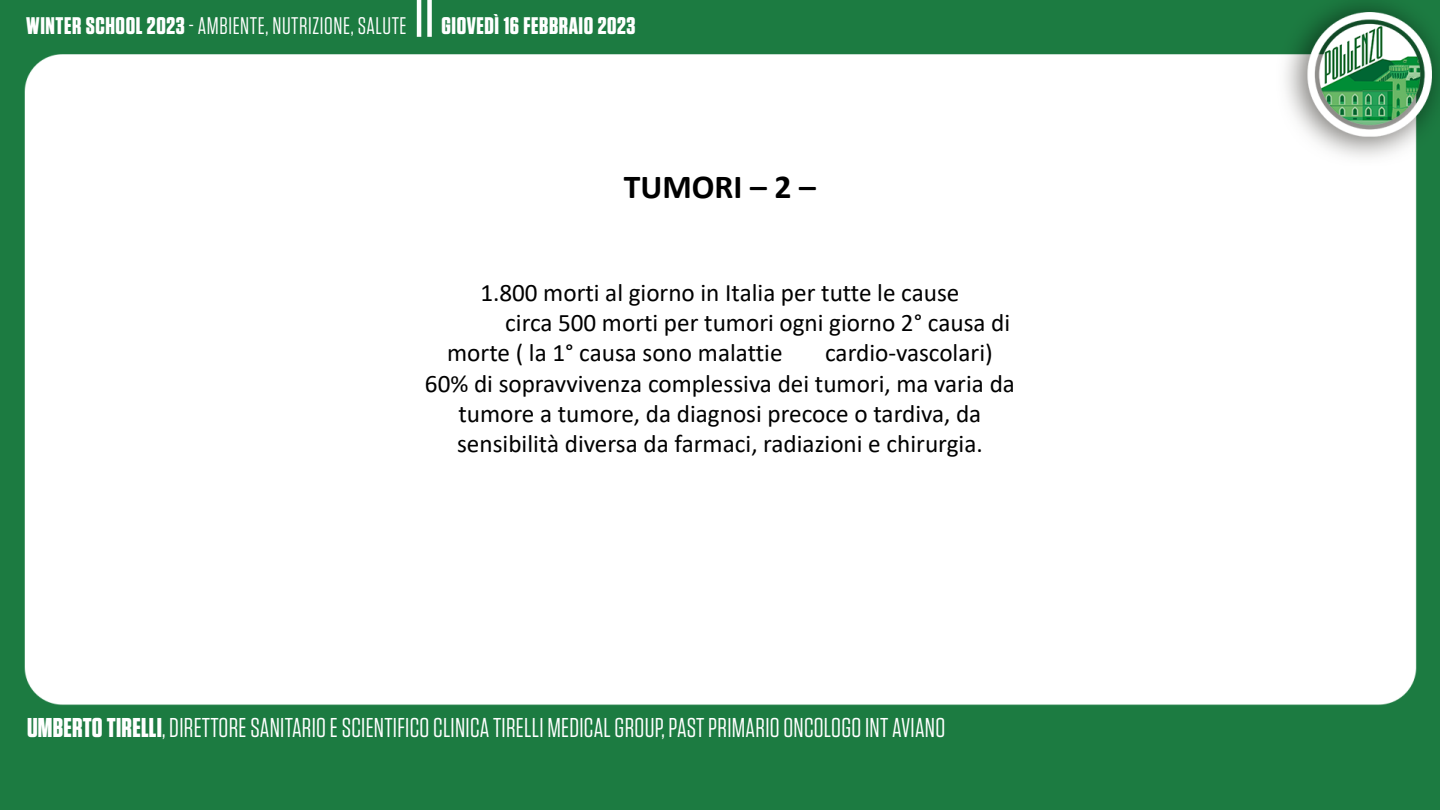
<style>
.page{position:relative;width:1440px;height:810px;background:#fff}
.page>*{position:absolute;margin:0;border:0;box-sizing:border-box;transform-origin:0 0}
.t1{font:700 33.67px "Calibri";color:#000}
.t2{font:27.15px "Tungsten";letter-spacing:.01em;color:#fff}
.t3{font:25.2px "Calibri";color:#000}
.t4{font:24px "Tungsten";letter-spacing:.025em;color:#fff}
.t5{font:700 24px "Tungsten";letter-spacing:.025em;color:#fff}
.s1{font-weight:700}
</style>
<div class="page">
<img style="left:0;top:0;width:1440px;height:810px">
<hr style="left:417px;top:0;width:4px;height:37px;background:#fff">
<div style="left:427px;top:0;width:5px;height:37px;background:#fff"></div>
<div style="left:342px;top:95px;width:756px;height:567px;background:#fff"></div>
<p class="t4" style="left:26px;top:14px;width:382px"><span class="s1">WINTER SCHOOL 2023</span> - AMBIENTE, NUTRIZIONE, SALUTE</p>
<p class="t5" style="left:442px;top:13px;width:195px">GIOVEDÌ 16 FEBBRAIO 2023</p>
<h1 class="t1" style="left:624px;top:163px;width:194px">TUMORI – 2 –</h1>
<p class="t3" style="left:480px;top:275px;width:480px">1.800 morti al giorno in Italia per tutte le cause</p>
<p class="t3" style="left:505px;top:305px;width:506px">circa 500 morti per tumori ogni giorno 2° causa di</p>
<p class="t3" style="left:447px;top:336px;width:337px">morte ( la 1° causa sono malattie</p>
<p class="t3" style="left:825px;top:336px;width:169px">cardio-vascolari)</p>
<p class="t3" style="left:425px;top:366px;width:592px">60% di sopravvivenza complessiva dei tumori, ma varia da</p>
<p class="t3" style="left:458px;top:396px;width:524px">tumore a tumore, da diagnosi precoce o tardiva, da</p>
<p class="t3" style="left:457px;top:426px;width:527px">sensibilità diversa da farmaci, radiazioni e chirurgia.</p>
<p class="t2" style="left:27px;top:713px;width:920px"><span class="s1">UMBERTO TIRELLI</span>, DIRETTORE SANITARIO E SCIENTIFICO CLINICA TIRELLI MEDICAL GROUP, PAST PRIMARIO ONCOLOGO INT AVIANO</p>
</div>
